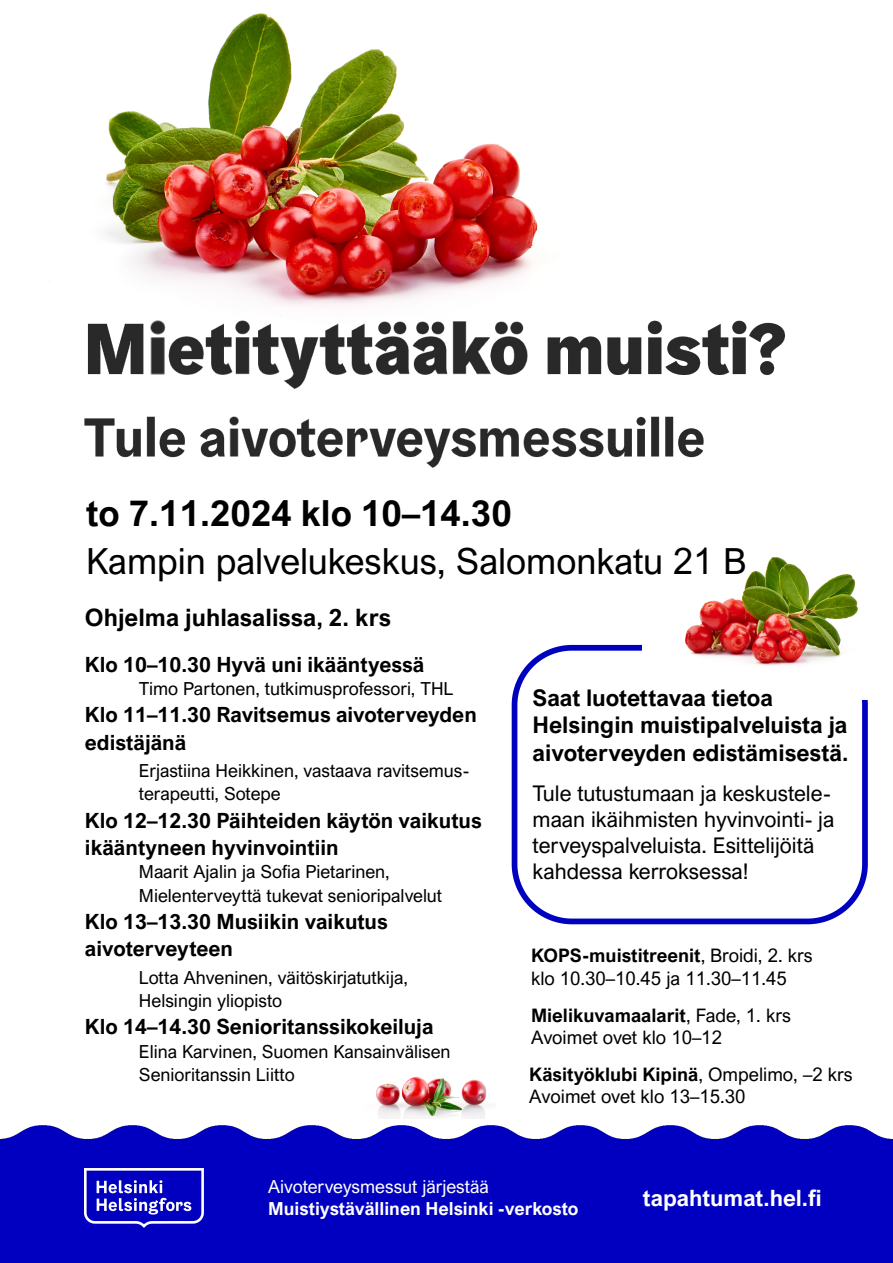
<style>
.page{position:relative;width:893px;height:1263px;background:#fff}
.page>*{position:absolute;margin:0;border:0;box-sizing:border-box;transform-origin:0 0}
.t1{font:36px "Arial Nova";color:#000}
.t2{font:700 36px "Arial Nova";color:#000}
.t3{font:700 24px "Arial Nova";color:#000}
.t4{font:700 22.95px/27.6px "Arial Nova";color:#000}
.t5{font:700 22.5px "Arial Nova";color:#fff}
.t6{font:21.6px/26px "Arial Nova";color:#000}
.t7{font:700 21px/27.3px "Arial Nova";color:#000}
.t8{font:18.6px/22.4px "Arial Nova";color:#000}
.t9{font:18px/23.4px "Arial Nova";color:#000}
.t10{font:700 18px "Arial Nova";color:#fff}
.t11{font:18px "Arial Nova";color:#fff}
.s1{font-weight:700}
</style>
<div class="page">
<div style="left:0;top:1125px;width:893px;height:138px;background:#0100c0"></div>
<img style="left:106px;top:13px;width:432px;height:290px">
<img style="left:87px;top:323px;width:57px;height:52px">
<img style="left:150px;top:320px;width:16px;height:55px">
<img style="left:168px;top:303px;width:360px;height:86px">
<img style="left:547px;top:336px;width:55px;height:39px">
<img style="left:607px;top:320px;width:178px;height:55px">
<img style="left:85px;top:416px;width:140px;height:42px">
<img style="left:229px;top:416px;width:10px;height:41px">
<img style="left:241px;top:419px;width:391px;height:49px">
<img style="left:636px;top:416px;width:68px;height:42px">
<svg style="left:511px;top:644px;width:357px;height:281px"></svg>
<img style="left:643px;top:557px;width:225px;height:142px">
<img style="left:376px;top:1076px;width:111px;height:43px">
<img style="left:85px;top:1169px;width:119px;height:59px">
<h1 class="t2" style="left:86px;top:492px;width:427px">to 7.11.2024 klo 10–14.30</h1>
<h1 class="t1" style="left:86px;top:541px;width:662px">Kampin palvelukeskus, Salomonkatu 21 B</h1>
<h2 class="t3" style="left:85px;top:604px;width:308px">Ohjelma juhlasalissa, 2. krs</h2>
<p class="t7" style="left:85px;top:650px;width:341px">Klo 10–10.30 Hyvä uni ikääntyessä</p>
<p class="t9" style="left:139px;top:677px;width:316px">Timo Partonen, tutkimusprofessori, THL</p>
<p class="t7" style="left:85px;top:701px;width:393px">Klo 11–11.30 Ravitsemus aivoterveyden edistäjänä</p>
<p class="t9" style="left:139px;top:759px;width:332px">Erjastiina Heikkinen, vastaava ravitsemus&shy;terapeutti, Sotepe</p>
<p class="t7" style="left:85px;top:806px;width:398px">Klo 12–12.30 Päihteiden käytön vaikutus ikääntyneen hyvinvointiin</p>
<p class="t9" style="left:139px;top:860px;width:305px">Maarit Ajalin ja Sofia Pietarinen,<br>Mielenterveyttä tukevat senioripalvelut</p>
<p class="t7" style="left:85px;top:908px;width:304px">Klo 13–13.30 Musiikin vaikutus aivoterveyteen</p>
<p class="t9" style="left:139px;top:965px;width:270px">Lotta Ahveninen, väitöskirjatutkija,<br>Helsingin yliopisto</p>
<p class="t7" style="left:85px;top:1013px;width:350px">Klo 14–14.30 Senioritanssikokeiluja</p>
<p class="t9" style="left:139px;top:1039px;width:313px">Elina Karvinen, Suomen Kansainvälisen<br>Senioritanssin Liitto</p>
<p class="t4" style="left:533px;top:683px;width:317px">Saat luotettavaa tietoa<br>Helsingin muistipalveluista ja aivoterveyden edistämisestä.</p>
<p class="t6" style="left:533px;top:780px;width:303px">Tule tutustumaan ja keskustele&shy;maan ikäihmisten hyvinvointi- ja terveyspalveluista. Esittelijöitä kahdessa kerroksessa!</p>
<p class="t8" style="left:531px;top:945px;width:283px"><span class="s1">KOPS-muistitreenit</span>, Broidi, 2. krs klo 10.30–10.45 ja 11.30–11.45</p>
<p class="t8" style="left:531px;top:1004px;width:262px"><span class="s1">Mielikuvamaalarit</span>, Fade, 1. krs<br>Avoimet ovet klo 10–12</p>
<p class="t8" style="left:529px;top:1063px;width:325px"><span class="s1">Käsityöklubi Kipinä</span>, Ompelimo, –2 krs<br>Avoimet ovet klo 13–15.30</p>
<p class="t11" style="left:268px;top:1177px;width:222px">Aivoterveysmessut järjestää</p>
<p class="t10" style="left:268px;top:1198px;width:312px">Muistiystävällinen Helsinki -verkosto</p>
<p class="t5" style="left:643px;top:1184px;width:180px">tapahtumat.hel.fi</p>
</div>
